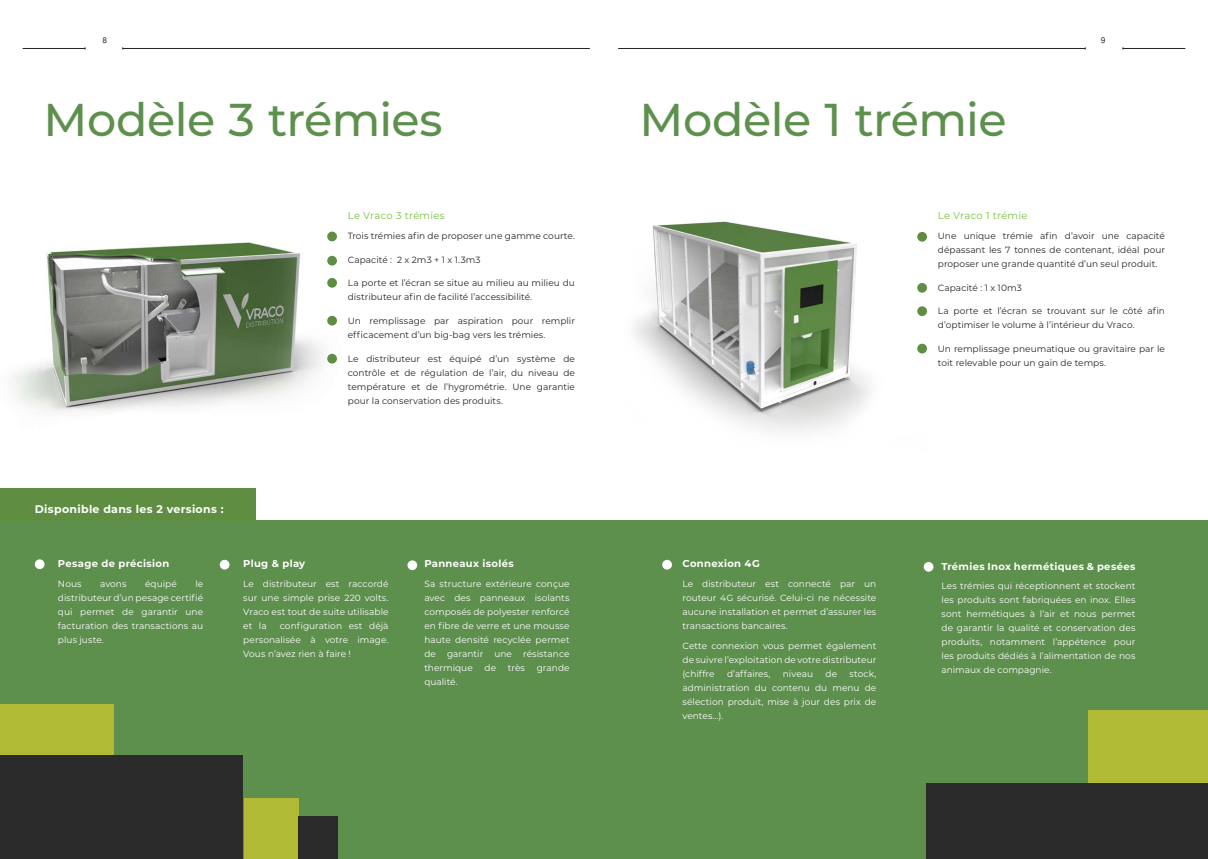
<style>
.page{position:relative;width:1208px;height:859px;background:#fff}
.page>*{position:absolute;margin:0;border:0;box-sizing:border-box;transform-origin:0 0}
.t1{font:500 46px "Montserrat";letter-spacing:-.01em;color:#5d904d}
.t2{font:700 11px "Montserrat";letter-spacing:.03em;color:#fff}
.t3{font:700 10px "Montserrat";letter-spacing:.03em;color:#fff}
.t4{font:10px "Montserrat";letter-spacing:.025em;color:#79c142}
.t5{font:9px/14px "Montserrat";letter-spacing:.005em;color:#fff;text-align:justify}
.t6{font:9px/14px "Montserrat";letter-spacing:.005em;color:#212527}
.t7{font:8px "Pragmatica";color:#212527}
</style>
<div class="page">
<hr style="left:1122px;top:48px;width:63px;height:1px;background:#212527">
<hr style="left:618px;top:48px;width:467px;height:1px;background:#212527">
<hr style="left:23px;top:48px;width:62px;height:1px;background:#212527">
<hr style="left:123px;top:48px;width:467px;height:1px;background:#212527">
<div style="left:0;top:521px;width:612px;height:338px;background:#5d8f4d"></div>
<img style="left:14px;top:231px;width:323px;height:181px">
<div style="left:0;top:704px;width:113px;height:52px;background:#b1ba34"></div>
<div style="left:244px;top:798px;width:54px;height:61px;background:#b1ba34"></div>
<div style="left:35px;top:559px;width:10px;height:10px;background:#fff;border-radius:50%"></div>
<div style="left:407px;top:560px;width:10px;height:10px;background:#fff;border-radius:50%"></div>
<div style="left:327px;top:232px;width:10px;height:9px;background:#5f8e43;border-radius:50%"></div>
<div style="left:327px;top:256px;width:10px;height:10px;background:#5f8e43;border-radius:50%"></div>
<div style="left:327px;top:278px;width:10px;height:10px;background:#5f8e43;border-radius:50%"></div>
<div style="left:327px;top:316px;width:10px;height:10px;background:#5f8e43;border-radius:50%"></div>
<div style="left:327px;top:354px;width:10px;height:10px;background:#5f8e43;border-radius:50%"></div>
<div style="left:220px;top:560px;width:9px;height:10px;background:#fff;border-radius:50%"></div>
<div style="left:0;top:755px;width:243px;height:104px;background:#2b2b2b"></div>
<div style="left:298px;top:816px;width:39px;height:43px;background:#2b2b2b"></div>
<div style="left:0;top:488px;width:255px;height:33px;background:#5f8e43"></div>
<div style="left:595px;top:521px;width:613px;height:338px;background:#5d8f4d"></div>
<img style="left:634px;top:221px;width:293px;height:212px">
<div style="left:917px;top:232px;width:10px;height:10px;background:#5f8e43;border-radius:50%"></div>
<div style="left:917px;top:283px;width:10px;height:10px;background:#5f8e43;border-radius:50%"></div>
<div style="left:917px;top:306px;width:10px;height:10px;background:#5f8e43;border-radius:50%"></div>
<div style="left:917px;top:344px;width:10px;height:9px;background:#5f8e43;border-radius:50%"></div>
<div style="left:662px;top:560px;width:10px;height:10px;background:#fff;border-radius:50%"></div>
<div style="left:1088px;top:711px;width:120px;height:72px;background:#b1ba34"></div>
<div style="left:923px;top:562px;width:10px;height:10px;background:#fff;border-radius:50%"></div>
<div style="left:926px;top:783px;width:282px;height:76px;background:#2b2b2b"></div>
<p class="t7" style="left:102px;top:35px;width:6px">8</p>
<p class="t7" style="left:1100px;top:35px;width:6px">9</p>
<h1 class="t1" style="left:43px;top:88px;width:401px">Modèle 3 trémies</h1>
<p class="t4" style="left:348px;top:209px;width:98px">Le Vraco 3 trémies</p>
<p class="t6" style="left:348px;top:228px;width:229px">Trois trémies afin de proposer une gamme courte.</p>
<p class="t6" style="left:348px;top:252px;width:134px">Capacité : 2 x 2m3 + 1 x 1.3m3</p>
<p class="t6" style="left:348px;top:276px;width:229px">La porte et l’écran se situe au milieu au milieu du distributeur afin de facilité l’accessibilité.</p>
<p class="t6" style="left:348px;top:313px;width:229px">Un remplissage par aspiration pour remplir efficacement d’un big-bag vers les trémies.</p>
<p class="t6" style="left:348px;top:351px;width:229px;text-align:justify">Le distributeur est équipé d’un système de contrôle et de régulation de l’air, du niveau de température et de l’hygrométrie. Une garantie pour la conservation des produits.</p>
<p class="t2" style="left:35px;top:501px;width:190px">Disponible dans les 2 versions :</p>
<p class="t3" style="left:58px;top:557px;width:113px">Pesage de précision</p>
<p class="t5" style="left:58px;top:576px;width:25px">Nous</p>
<p class="t5" style="left:100px;top:576px;width:28px">avons</p>
<p class="t5" style="left:145px;top:576px;width:33px">équipé</p>
<p class="t5" style="left:58px;top:576px;width:147px;text-indent:137px">le distributeur d’un pesage certifié qui permet de garantir une facturation des transactions au plus juste.</p>
<p class="t3" style="left:243px;top:556px;width:64px">Plug &amp; play</p>
<p class="t5" style="left:243px;top:576px;width:147px">Le distributeur est raccordé sur une simple prise 220 volts.<br>Vraco est tout de suite utilisable et la</p>
<p class="t5" style="left:243px;top:618px;width:147px;text-indent:37px">configuration est déjà personalisée à votre image.<br>Vous n’avez rien à faire !</p>
<p class="t3" style="left:424px;top:556px;width:91px">Panneaux isolés</p>
<p class="t5" style="left:424px;top:576px;width:147px">Sa structure extérieure conçue avec des panneaux isolants composés de polyester renforcé en fibre de verre et une mousse haute densité recyclée permet de garantir une résistance thermique</p>
<p class="t5" style="left:484px;top:660px;width:13px">de</p>
<p class="t5" style="left:508px;top:660px;width:19px">très</p>
<p class="t5" style="left:537px;top:660px;width:34px">grande</p>
<p class="t5" style="left:424px;top:674px;width:35px">qualité.</p>
<h1 class="t1" style="left:639px;top:88px;width:368px">Modèle 1 trémie</h1>
<p class="t4" style="left:938px;top:209px;width:91px">Le Vraco 1 trémie</p>
<p class="t6" style="left:938px;top:228px;width:229px;text-align:justify">Une unique trémie afin d’avoir une capacité dépassant les 7 tonnes de contenant, idéal pour proposer une grande quantité d’un seul produit.</p>
<p class="t6" style="left:938px;top:280px;width:86px">Capacité : 1 x 10m3</p>
<p class="t6" style="left:938px;top:304px;width:229px">La porte et l’écran se trouvant sur le côté afin d’optimiser le volume à l’intérieur du Vraco.</p>
<p class="t6" style="left:938px;top:341px;width:229px">Un remplissage pneumatique ou gravitaire par le toit relevable pour un gain de temps.</p>
<p class="t3" style="left:682px;top:556px;width:79px">Connexion 4G</p>
<p class="t5" style="left:682px;top:576px;width:195px">Le distributeur est connecté par un routeur 4G sécurisé. Celui-ci ne nécessite aucune installation et permet d’assurer les transactions bancaires.</p>
<p class="t5" style="left:682px;top:638px;width:195px">Cette connexion vous permet également de suivre l’exploitation de votre distributeur (chiffre</p>
<p class="t5" style="left:727px;top:666px;width:45px">d’affaires,</p>
<p class="t5" style="left:783px;top:666px;width:32px">niveau</p>
<p class="t5" style="left:825px;top:666px;width:13px">de</p>
<p class="t5" style="left:682px;top:666px;width:195px;text-indent:167px">stock, administration du contenu du menu de sélection produit, mise à jour des prix de ventes…).</p>
<p class="t3" style="left:941px;top:559px;width:195px">Trémies Inox hermétiques &amp; pesées</p>
<p class="t5" style="left:941px;top:579px;width:195px">Les trémies qui réceptionnent et stockent les produits sont fabriquées en inox. Elles sont hermétiques à l’air et nous permet de garantir la qualité et conservation des produits, notamment l’appétence pour les produits dédiés à l’alimentation de nos animaux de compagnie.</p>
</div>
